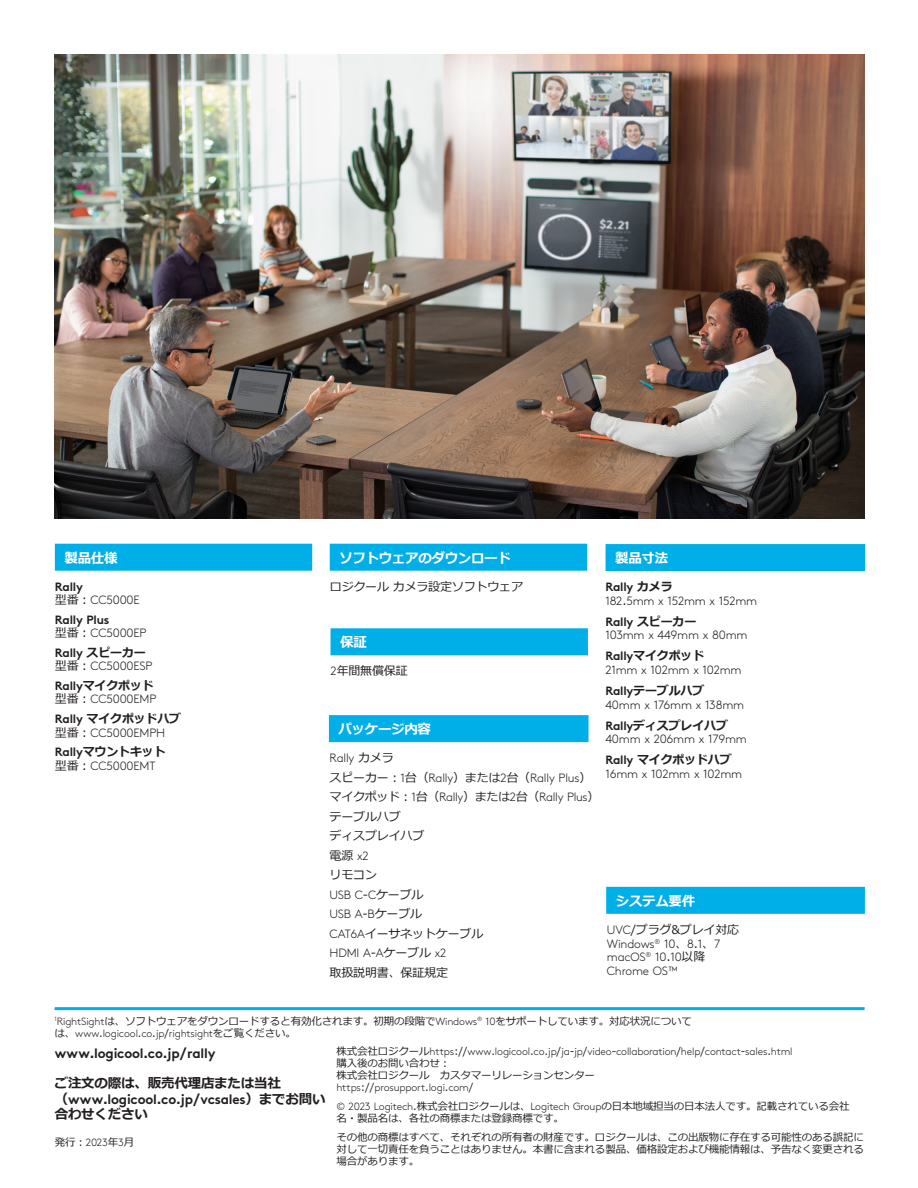
<style>
.page{position:relative;width:918px;height:1188px;background:#fff}
.page>*{position:absolute;margin:0;border:0;box-sizing:border-box;transform-origin:0 0}
.Feature_Subtitle{font:700 13.5px/15px "Brown Pro";letter-spacing:-.015em;color:#231f20}
.Feature_Title{font:700 13.5px "Meiryo";letter-spacing:-.025em;color:#fff}
.Feature_Subtitle-2{font:700 13.5px "Meiryo";letter-spacing:-.015em;color:#231f20}
.SPECTS_DETAILS{font:300 12px "Brown Pro";letter-spacing:-.015em;color:#231f20}
.SPECTS_DETAILS-2{font:12px/19.5px "Meiryo";letter-spacing:-.015em;color:#231f20}
.SPECTS_SUBHEAD{font:700 12px "Meiryo";letter-spacing:-.015em;color:#231f20}
.SPECTS_SUBHEAD-2{font:700 12px "Brown Pro";letter-spacing:-.015em;color:#231f20}
.Footer_Text{font:10.5px/12px "Meiryo";letter-spacing:-.015em;color:#231f20}
.Footer_Text-2{font:300 10.5px/12px "Brown Pro";letter-spacing:-.015em;color:#231f20}
.Feature_Subtitle-3{font:10.5px "Meiryo";color:#231f20}
.s1{font-family:"Meiryo";font-weight:400}
.s2{font-family:"Meiryo"}
.s3{font-family:"Brown Pro"}
.s4{font-family:"Brown Pro";font-weight:300}
</style>
<div class="page">
<div style="left:55px;top:544px;width:257px;height:27px;background:#00afe7"></div>
<div style="left:330px;top:544px;width:257px;height:27px;background:#00afe7"></div>
<div style="left:331px;top:628px;width:257px;height:27px;background:#00afe7"></div>
<div style="left:606px;top:544px;width:259px;height:27px;background:#00afe7"></div>
<hr style="left:55px;top:1007px;width:810px;height:3px;background:#00afe7">
<img style="left:55px;top:54px;width:810px;height:464px">
<div style="left:606px;top:887px;width:259px;height:27px;background:#00afe7"></div>
<div style="left:329px;top:715px;width:260px;height:27px;background:#00afe7"></div>
<p class="Feature_Title" style="left:65px;top:548px;width:54px">製品仕様</p>
<p class="Feature_Title" style="left:339px;top:548px;width:173px">ソフトウェアのダウンロード</p>
<p class="SPECTS_SUBHEAD-2" style="left:55px;top:577px;width:30px">Rally</p>
<p class="SPECTS_DETAILS" style="left:55px;top:591px;width:86px"><span class="s1">型番：</span>CC5000E</p>
<p class="SPECTS_SUBHEAD-2" style="left:55px;top:610px;width:56px">Rally Plus</p>
<p class="SPECTS_DETAILS" style="left:55px;top:624px;width:93px"><span class="s1">型番：</span>CC5000EP</p>
<p class="SPECTS_SUBHEAD-2" style="left:55px;top:643px;width:92px">Rally <span class="s2">スピーカー</span></p>
<p class="SPECTS_DETAILS" style="left:55px;top:657px;width:99px"><span class="s1">型番：</span>CC5000ESP</p>
<p class="SPECTS_SUBHEAD" style="left:55px;top:677px;width:100px"><span class="s3">Rally</span>マイクポッド</p>
<p class="SPECTS_DETAILS" style="left:55px;top:690px;width:103px"><span class="s1">型番：</span>CC5000EMP</p>
<p class="SPECTS_SUBHEAD" style="left:55px;top:710px;width:128px"><span class="s3">Rally</span> マイクポッドハブ</p>
<p class="SPECTS_DETAILS" style="left:55px;top:724px;width:112px"><span class="s1">型番：</span>CC5000EMPH</p>
<p class="SPECTS_SUBHEAD" style="left:55px;top:743px;width:112px"><span class="s3">Rally</span>マウントキット</p>
<p class="SPECTS_DETAILS" style="left:55px;top:757px;width:102px"><span class="s1">型番：</span>CC5000EMT</p>
<p class="SPECTS_DETAILS-2" style="left:330px;top:577px;width:195px">ロジクール カメラ設定ソフトウェア</p>
<p class="Feature_Title" style="left:340px;top:633px;width:28px">保証</p>
<p class="SPECTS_DETAILS-2" style="left:331px;top:661px;width:79px"><span class="s4">2</span>年間無償保証</p>
<p class="Feature_Title" style="left:339px;top:720px;width:94px">パッケージ内容</p>
<p class="SPECTS_DETAILS" style="left:330px;top:749px;width:66px">Rally <span class="s1">カメラ</span></p>
<p class="SPECTS_DETAILS" style="left:330px;top:769px;width:263px"><span class="s1">スピーカー：</span>1<span class="s1">台（</span>Rally<span class="s1">）または</span>2<span class="s1">台（</span>Rally Plus<span class="s1">）</span></p>
<p class="SPECTS_DETAILS-2" style="left:330px;top:788px;width:271px">マイクポッド：<span class="s4">1</span>台（<span class="s4">Rally</span>）または<span class="s4">2</span>台（<span class="s4">Rally Plus</span>）テーブルハブ</p>
<p class="SPECTS_DETAILS-2" style="left:330px;top:827px;width:96px">ディスプレイハブ</p>
<p class="SPECTS_DETAILS-2" style="left:330px;top:846px;width:41px">電源 <span class="s4">x2</span></p>
<p class="SPECTS_DETAILS-2" style="left:330px;top:866px;width:49px">リモコン</p>
<p class="SPECTS_DETAILS" style="left:330px;top:886px;width:95px">USB C<span class="s1">-</span>C<span class="s1">ケーブル</span></p>
<p class="SPECTS_DETAILS" style="left:330px;top:905px;width:94px">USB A<span class="s1">-</span>B<span class="s1">ケーブル</span></p>
<p class="SPECTS_DETAILS-2" style="left:330px;top:924px;width:155px"><span class="s4">CAT6A</span>イーサネットケーブル<br><span class="s4">HDMI A</span>-<span class="s4">A</span>ケーブル <span class="s4">x2</span></p>
<p class="SPECTS_DETAILS-2" style="left:330px;top:963px;width:120px">取扱説明書、保証規定</p>
<p class="Feature_Title" style="left:615px;top:549px;width:54px">製品寸法</p>
<p class="SPECTS_SUBHEAD-2" style="left:605px;top:577px;width:69px">Rally <span class="s2">カメラ</span></p>
<p class="SPECTS_DETAILS" style="left:605px;top:592px;width:153px">182<span class="s1">.</span>5mm x 152mm x 152mm</p>
<p class="SPECTS_SUBHEAD-2" style="left:605px;top:612px;width:92px">Rally <span class="s2">スピーカー</span></p>
<p class="SPECTS_DETAILS" style="left:605px;top:626px;width:144px">103mm x 449mm x 80mm</p>
<p class="SPECTS_SUBHEAD" style="left:605px;top:648px;width:100px"><span class="s3">Rally</span>マイクポッド</p>
<p class="SPECTS_DETAILS" style="left:605px;top:661px;width:138px">21mm x 102mm x 102mm</p>
<p class="SPECTS_SUBHEAD" style="left:605px;top:682px;width:100px"><span class="s3">Rally</span>テーブルハブ</p>
<p class="SPECTS_DETAILS" style="left:605px;top:696px;width:140px">40mm x 176mm x 138mm</p>
<p class="SPECTS_SUBHEAD" style="left:605px;top:717px;width:124px"><span class="s3">Rally</span>ディスプレイハブ</p>
<p class="SPECTS_DETAILS" style="left:605px;top:730px;width:143px">40mm x 206mm x 179mm</p>
<p class="SPECTS_SUBHEAD" style="left:605px;top:751px;width:128px"><span class="s3">Rally</span> マイクポッドハブ</p>
<p class="SPECTS_DETAILS" style="left:605px;top:765px;width:138px">16mm x 102mm x 102mm</p>
<p class="Feature_Title" style="left:616px;top:891px;width:81px">システム要件</p>
<p class="SPECTS_DETAILS-2" style="left:607px;top:921px;width:134px"><span class="s4">UVC</span>/プラグ&amp;プレイ対応</p>
<p class="SPECTS_DETAILS" style="left:607px;top:935px;width:115px">Windows<sup>®</sup> 10<span class="s1">、</span>8<span class="s1">.</span>1<span class="s1">、</span>7</p>
<p class="SPECTS_DETAILS" style="left:607px;top:948px;width:100px">macOS<sup>®</sup> 10<span class="s1">.</span>10<span class="s1">以降</span></p>
<p class="SPECTS_DETAILS" style="left:607px;top:962px;width:73px">Chrome OS™</p>
<p class="Footer_Text" style="left:55px;top:1016px;width:639px"><sup>1</sup><span class="s4">RightSight</span>は、ソフトウェアをダウンロードすると有効化されます。初期の段階で<span class="s4">Windows</span><sup>®</sup> <span class="s4">10</span>をサポートしています。対応状況については、<span class="s4">www</span>.<span class="s4">logicool</span>.<span class="s4">co</span>.<span class="s4">jp</span>/<span class="s4">rightsight</span>をご覧ください。</p>
<p class="Feature_Subtitle" style="left:55px;top:1044px;width:162px">www<span class="s2">.</span>logicool<span class="s2">.</span>co<span class="s2">.</span>jp<span class="s2">/</span>rally</p>
<p class="Feature_Subtitle-2" style="left:55px;top:1073px;width:228px">ご注文の際は、販売代理店または当社</p>
<p class="Feature_Subtitle" style="left:55px;top:1090px;width:272px"><span class="s2">（</span>www<span class="s2">.</span>logicool<span class="s2">.</span>co<span class="s2">.</span>jp<span class="s2">/</span>vcsales<span class="s2">）までお問い合わせください</span></p>
<p class="Feature_Subtitle-3" style="left:55px;top:1134px;width:81px">発行：<span class="s4">2023</span>年<span class="s4">3</span>月</p>
<p class="Footer_Text-2" style="left:336px;top:1045px;width:458px"><span class="s1">株式会社ロジクール</span>https<span class="s1">://</span>www<span class="s1">.</span>logicool<span class="s1">.</span>co<span class="s1">.</span>jp<span class="s1">/</span>ja<span class="s1">-</span>jp<span class="s1">/</span>video<span class="s1">-</span>collaboration<span class="s1">/</span>help<span class="s1">/</span>contact<span class="s1">-</span>sales<span class="s1">.</span>html<span class="s1">購入後のお問い合わせ：<br>株式会社ロジクール　カスタマーリレーションセンター<br></span>https<span class="s1">://</span>prosupport<span class="s1">.</span>logi<span class="s1">.</span>com<span class="s1">/</span></p>
<p class="Footer_Text" style="left:336px;top:1101px;width:515px"><span class="s4">© 2023 Logitech</span>.株式会社ロジクールは、<span class="s4">Logitech Group</span>の日本地域担当の日本法人です。記載されている会社名・製品名は、各社の商標または登録商標です。</p>
<p class="Footer_Text" style="left:336px;top:1131px;width:529px;text-align:justify">その他の商標はすべて、それぞれの所有者の財産です。ロジクールは、この出版物に存在する可能性のある誤記に対して一切責任を負うことはありません。本書に含まれる製品、価格設定および機能情報は、予告なく変更される場合があります。</p>
</div>
